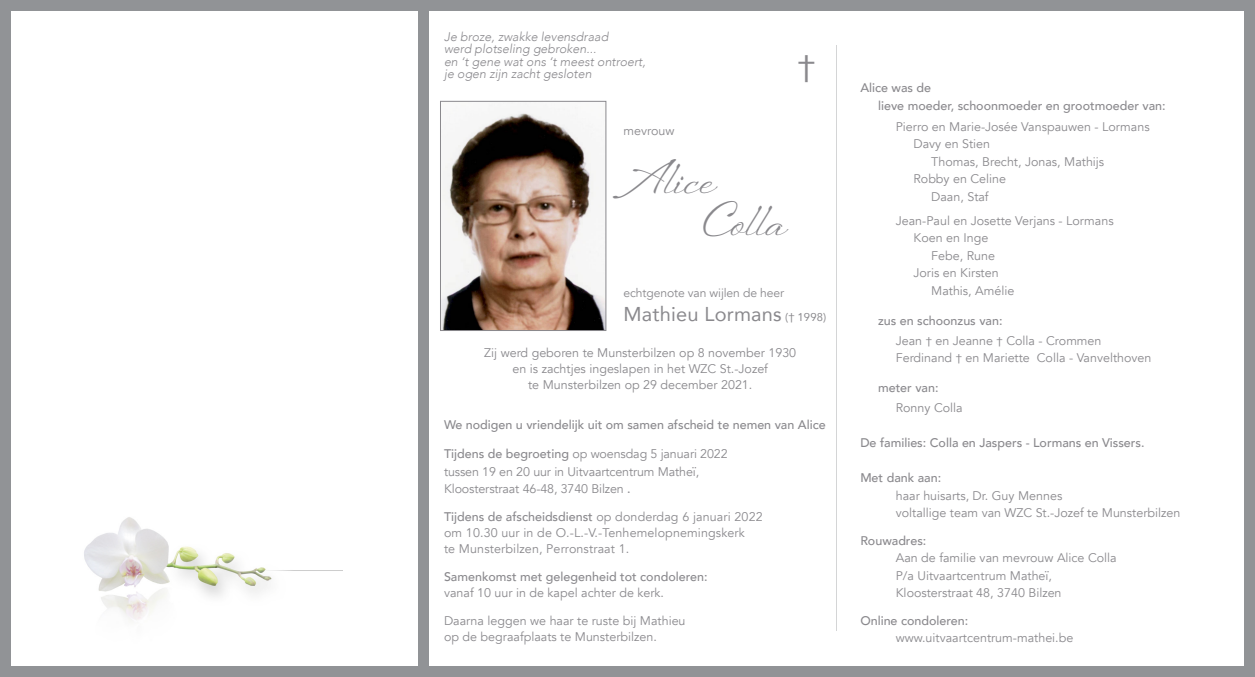
<style>
.page{position:relative;width:1255px;height:677px;background:#fff}
.page>*{position:absolute;margin:0;border:0;box-sizing:border-box;transform-origin:0 0}
.t1{font:45px "Sheila";letter-spacing:.01em;color:#8a898d}
.t2{font:32.5px "Avenir";color:#8a898d}
.t3{font:20px "Avenir";letter-spacing:.01em;color:#8a898d}
.t4{font:12.5px "Avenir";color:#8a898d}
.t5{font:500 12.5px "Avenir";color:#8a898d}
.t6{font:italic 300 12.5px "Avenir";color:#8a898d}
.t7{font:12.12px "Avenir";letter-spacing:-.01em;color:#8a898d}
.s1{font-size:11.25px}
.s2{font-weight:500}
.s3{font-weight:400}
</style>
<div class="page">
<div style="left:0;top:666px;width:1254px;height:11px;background:#919396"></div>
<div style="left:418px;top:0;width:11px;height:677px;background:#919396"></div>
<div style="left:1244px;top:2px;width:10px;height:675px;background:#919396"></div>
<hr style="left:836px;top:45px;width:1px;height:586px;background:#919396">
<img style="left:442px;top:107px;width:162px;height:222px">
<div style="left:440px;top:101px;width:166px;height:230px;border:1px solid #8a898d"></div>
<img style="left:84px;top:517px;width:259px;height:104px">
<div style="left:0;top:0;width:11px;height:677px;background:#919396"></div>
<div style="left:0;top:0;width:1254px;height:11px;background:#919396"></div>
<p class="t6" style="left:444px;top:29px;width:166px">Je broze, zwakke levensdraad</p>
<p class="t6" style="left:444px;top:42px;width:154px">werd plotseling gebroken...</p>
<p class="t6" style="left:444px;top:54px;width:203px">en ‘t gene wat ons ‘t meest ontroert,</p>
<p class="t6" style="left:444px;top:67px;width:149px">je ogen zijn zacht gesloten</p>
<p class="t2" style="left:797px;top:40px;width:20px">†</p>
<p class="t4" style="left:623px;top:124px;width:52px">mevrouw</p>
<p class="t1" style="left:623px;top:151px;width:94px">Alice</p>
<p class="t1" style="left:703px;top:194px;width:85px">Colla</p>
<p class="t7" style="left:623px;top:285px;width:162px">echtgenote van wijlen de heer</p>
<p class="t3" style="left:623px;top:297px;width:204px">Mathieu Lormans <span class="s1">(† 1998)</span></p>
<p class="t4" style="left:484px;top:345px;width:313px">Zij werd geboren te Munsterbilzen op 8 november 1930</p>
<p class="t4" style="left:512px;top:361px;width:257px">en is zachtjes ingeslapen in het WZC St.-Jozef</p>
<p class="t4" style="left:528px;top:378px;width:226px">te Munsterbilzen op 29 december 2021.</p>
<p class="t5" style="left:444px;top:414px;width:383px">We nodigen u vriendelijk uit om samen afscheid te nemen van Alice</p>
<p class="t4" style="left:444px;top:446px;width:285px"><span class="s2">Tijdens de begroeting</span> op woensdag 5 januari 2022</p>
<p class="t4" style="left:444px;top:464px;width:257px">tussen 19 en 20 uur in Uitvaartcentrum Matheï,</p>
<p class="t4" style="left:444px;top:481px;width:188px">Kloosterstraat 46-48, 3740 Bilzen <span class="s2">.</span></p>
<p class="t5" style="left:444px;top:505px;width:320px">Tijdens de afscheidsdienst <span class="s3">op donderdag 6 januari 2022</span></p>
<p class="t4" style="left:444px;top:525px;width:302px">om 10.30 uur in de O.-L.-V.-Tenhemelopnemingskerk</p>
<p class="t4" style="left:444px;top:541px;width:187px">te Munsterbilzen, Perronstraat 1.</p>
<p class="t5" style="left:444px;top:565px;width:265px">Samenkomst met gelegenheid tot condoleren:</p>
<p class="t4" style="left:444px;top:585px;width:221px">vanaf 10 uur in de kapel achter de kerk.</p>
<p class="t4" style="left:444px;top:613px;width:243px">Daarna leggen we haar te ruste bij Mathieu</p>
<p class="t4" style="left:444px;top:629px;width:214px">op de begraafplaats te Munsterbilzen.</p>
<p class="t5" style="left:860px;top:77px;width:72px">Alice was de</p>
<p class="t5" style="left:878px;top:94px;width:289px">lieve moeder, schoonmoeder en grootmoeder van:</p>
<p class="t4" style="left:895px;top:119px;width:255px">Pierro en Marie-Josée Vanspauwen - Lormans</p>
<p class="t4" style="left:913px;top:136px;width:78px">Davy en Stien</p>
<p class="t4" style="left:931px;top:154px;width:174px">Thomas, Brecht, Jonas, Mathijs</p>
<p class="t4" style="left:913px;top:171px;width:94px">Robby en Celine</p>
<p class="t4" style="left:931px;top:189px;width:59px">Daan, Staf</p>
<p class="t4" style="left:895px;top:213px;width:219px">Jean-Paul en Josette Verjans - Lormans</p>
<p class="t4" style="left:913px;top:230px;width:76px">Koen en Inge</p>
<p class="t4" style="left:931px;top:248px;width:65px">Febe, Rune</p>
<p class="t4" style="left:913px;top:265px;width:87px">Joris en Kirsten</p>
<p class="t4" style="left:931px;top:283px;width:85px">Mathis, Amélie</p>
<p class="t5" style="left:878px;top:309px;width:126px">zus en schoonzus van:</p>
<p class="t4" style="left:895px;top:333px;width:207px">Jean <span class="s1">†</span> en Jeanne <span class="s1">†</span> Colla - Crommen</p>
<p class="t4" style="left:895px;top:350px;width:257px">Ferdinand <span class="s1">†</span> en Mariette Colla - Vanvelthoven</p>
<p class="t5" style="left:878px;top:377px;width:62px">meter van:</p>
<p class="t4" style="left:895px;top:400px;width:68px">Ronny Colla</p>
<p class="t5" style="left:860px;top:432px;width:286px">De families: Colla en Jaspers - Lormans en Vissers.</p>
<p class="t5" style="left:860px;top:467px;width:82px">Met dank aan:</p>
<p class="t4" style="left:895px;top:488px;width:168px">haar huisarts, Dr. Guy Mennes</p>
<p class="t4" style="left:895px;top:505px;width:286px">voltallige team van WZC St.-Jozef te Munsterbilzen</p>
<p class="t5" style="left:860px;top:529px;width:67px">Rouwadres:</p>
<p class="t4" style="left:895px;top:550px;width:222px">Aan de familie van mevrouw Alice Colla</p>
<p class="t4" style="left:895px;top:568px;width:158px">P/a Uitvaartcentrum Matheï,</p>
<p class="t4" style="left:895px;top:585px;width:167px">Kloosterstraat 48, 3740 Bilzen</p>
<p class="t5" style="left:860px;top:609px;width:109px">Online condoleren:</p>
<p class="t4" style="left:895px;top:630px;width:179px">www.uitvaartcentrum-mathei.be</p>
</div>
